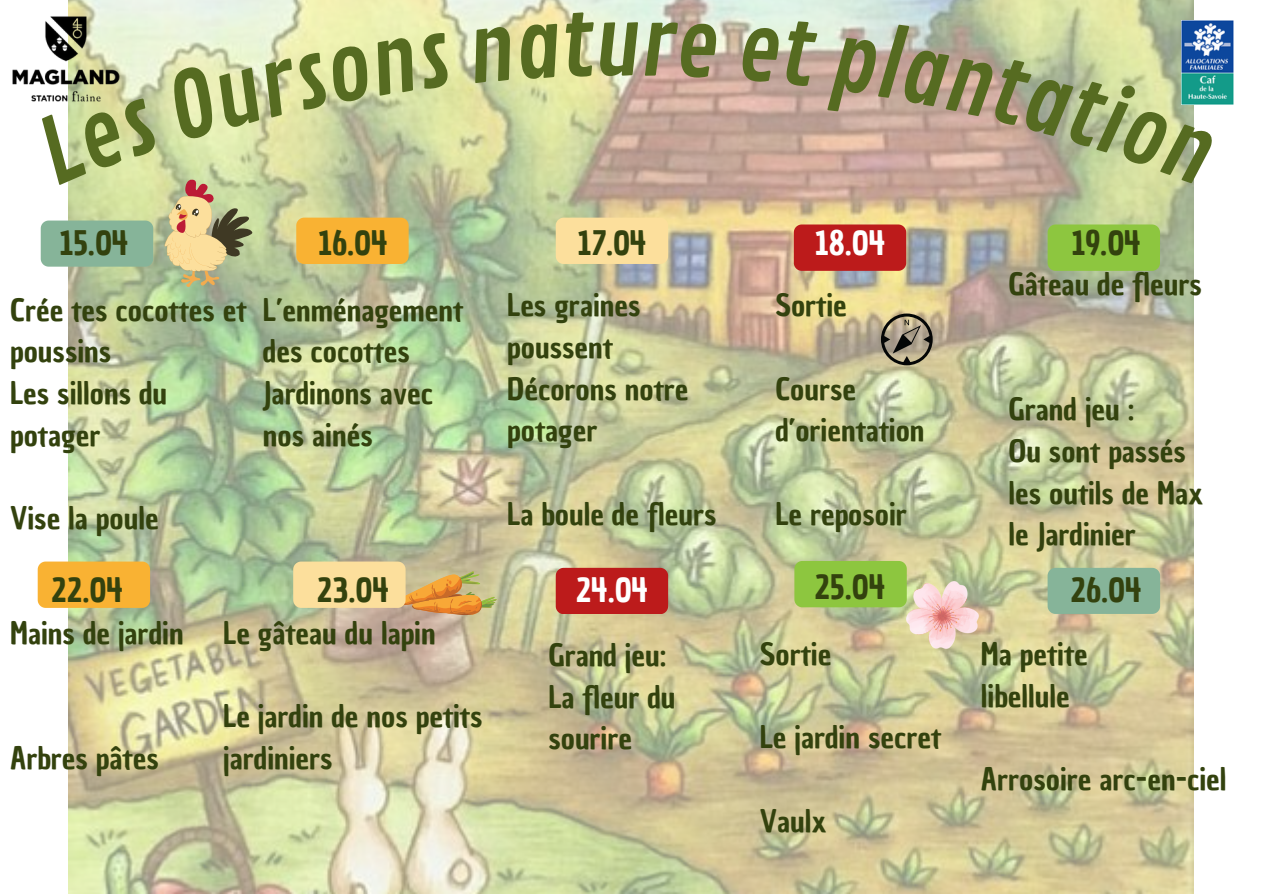
<style>
.page{position:relative;width:1263px;height:894px;background:#fff}
.page>*{position:absolute;margin:0;border:0;box-sizing:border-box;transform-origin:0 0}
.t1{font:90px "Contrail One";color:#566b21}
.t2{font:33px "Chau Philomene One";color:#33420e}
.t3{font:33px "Chau Philomene One";color:#fff}
.t4{font:30px/41.7px "Chau Philomene One";color:#33420e}
</style>
<div class="page">
<img style="left:69px;top:0;width:1125px;height:893px">
<img style="left:1181px;top:21px;width:52px;height:83px">
<img style="left:12px;top:0;width:112px;height:102px">
<svg style="left:881px;top:313px;width:52px;height:52px;background:#8d836c"></svg>
<img style="left:907px;top:581px;width:72px;height:67px">
<div style="left:556px;top:217px;width:112px;height:47px;background:#fcdf9c"></div>
<div style="left:794px;top:224px;width:112px;height:46px;background:#bc1b1b"></div>
<div style="left:1048px;top:224px;width:112px;height:46px;background:#8dc63f"></div>
<div style="left:38px;top:561px;width:112px;height:46px;background:#f9b233"></div>
<svg style="left:293px;top:561px;width:204px;height:54px;background:#e3c384"></svg>
<div style="left:556px;top:567px;width:112px;height:46px;background:#bc1b1b"></div>
<div style="left:794px;top:561px;width:113px;height:46px;background:#8dc63f"></div>
<div style="left:1048px;top:567px;width:112px;height:46px;background:#86b499"></div>
<svg style="left:34px;top:32px;width:417px;height:256px;background:#cbd09f"></svg>
<svg style="left:471px;top:25px;width:42px;height:58px;background:#d6dbaf"></svg>
<svg style="left:519px;top:11px;width:76px;height:68px;background:#ece8ac"></svg>
<svg style="left:645px;top:21px;width:72px;height:57px;background:#d1c0b2"></svg>
<svg style="left:741px;top:19px;width:78px;height:68px;background:#d0c7b8"></svg>
<svg style="left:827px;top:22px;width:388px;height:163px;background:#c0b9a0"></svg>
<h1 class="t1" style="left:594px;top:-10px;width:49px">u</h1>
<p class="t2" style="left:59px;top:221px;width:70px">15.04</p>
<p class="t2" style="left:318px;top:221px;width:71px">16.04</p>
<p class="t2" style="left:577px;top:221px;width:71px">17.04</p>
<p class="t3" style="left:815px;top:221px;width:72px">18.04</p>
<p class="t2" style="left:1071px;top:221px;width:71px">19.04</p>
<p class="t4" style="left:10px;top:289px;width:238px">Crée tes cocottes et poussins</p>
<p class="t4" style="left:10px;top:372px;width:159px">Les sillons du potager</p>
<p class="t4" style="left:263px;top:289px;width:202px">L’enménagement</p>
<p class="t4" style="left:263px;top:331px;width:148px">des cocottes</p>
<p class="t4" style="left:263px;top:372px;width:172px">Jardinons avec</p>
<p class="t4" style="left:263px;top:414px;width:111px">nos ainés</p>
<p class="t4" style="left:10px;top:497px;width:150px">Vise la poule</p>
<p class="t4" style="left:507px;top:285px;width:135px">Les graines</p>
<p class="t4" style="left:507px;top:326px;width:107px">poussent</p>
<p class="t4" style="left:507px;top:368px;width:183px">Décorons notre</p>
<p class="t4" style="left:507px;top:410px;width:92px">potager</p>
<p class="t4" style="left:507px;top:493px;width:211px">La boule de fleurs</p>
<p class="t4" style="left:775px;top:285px;width:73px">Sortie</p>
<p class="t4" style="left:775px;top:368px;width:82px">Course</p>
<p class="t4" style="left:775px;top:410px;width:151px">d’orientation</p>
<p class="t4" style="left:775px;top:493px;width:133px">Le reposoir</p>
<p class="t4" style="left:1008px;top:264px;width:195px">Gâteau de fleurs</p>
<p class="t4" style="left:1008px;top:389px;width:127px">Grand jeu :</p>
<p class="t4" style="left:1008px;top:430px;width:179px">Ou sont passés</p>
<p class="t4" style="left:1008px;top:472px;width:197px">les outils de Max</p>
<p class="t4" style="left:1008px;top:514px;width:129px">le Jardinier</p>
<p class="t2" style="left:51px;top:567px;width:73px">22.04</p>
<p class="t2" style="left:317px;top:567px;width:73px">23.04</p>
<p class="t3" style="left:576px;top:567px;width:74px">24.04</p>
<p class="t2" style="left:814px;top:564px;width:72px">25.04</p>
<p class="t2" style="left:1070px;top:567px;width:73px">26.04</p>
<p class="t4" style="left:10px;top:612px;width:175px">Mains de jardin</p>
<p class="t4" style="left:10px;top:737px;width:150px">Arbres pâtes</p>
<p class="t4" style="left:223px;top:612px;width:214px">Le gâteau du lapin</p>
<p class="t4" style="left:223px;top:695px;width:261px">Le jardin de nos petits</p>
<p class="t4" style="left:223px;top:737px;width:111px">jardiniers</p>
<p class="t4" style="left:548px;top:634px;width:119px">Grand jeu:</p>
<p class="t4" style="left:548px;top:676px;width:129px">La fleur du</p>
<p class="t4" style="left:548px;top:717px;width:85px">sourire</p>
<p class="t4" style="left:760px;top:633px;width:73px">Sortie</p>
<p class="t4" style="left:760px;top:716px;width:183px">Le jardin secret</p>
<p class="t4" style="left:760px;top:800px;width:69px">Vaulx</p>
<p class="t4" style="left:981px;top:633px;width:108px">Ma petite</p>
<p class="t4" style="left:981px;top:675px;width:90px">libellule</p>
<p class="t4" style="left:981px;top:758px;width:247px">Arrosoire arc-en-ciel</p>
</div>
